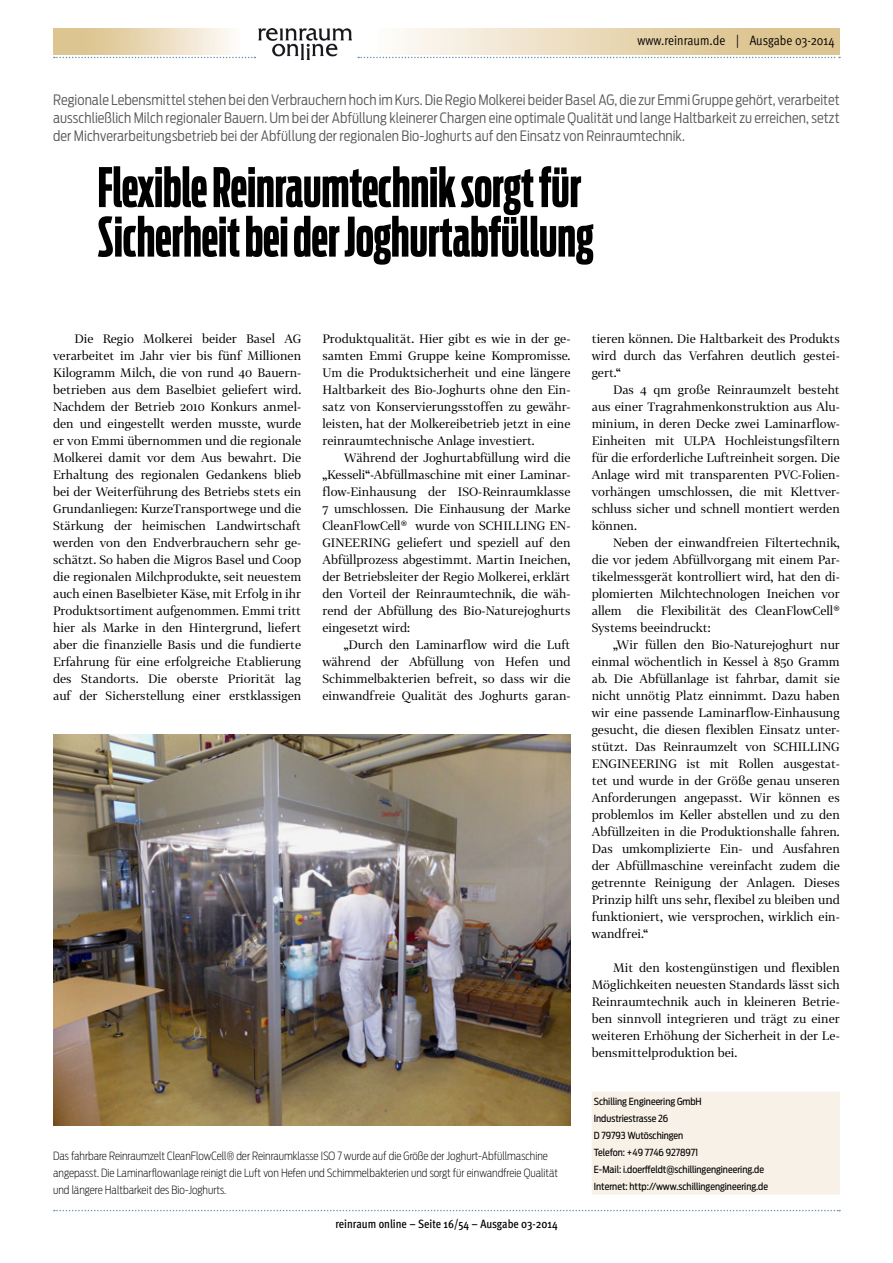
<style>
.page{position:relative;width:893px;height:1263px;background:#fff}
.page>*{position:absolute;margin:0;border:0;box-sizing:border-box;transform-origin:0 0}
.t1{font:700 54px/49.5px "Antenna Comp";color:#000}
.t2{font:300 14.25px/18px "Antenna Cond";letter-spacing:.005em;color:#57585b;text-align:justify}
.t3{font:13.5px "Meta OT Cond Norm";color:#000}
.t4{font:12px/17px "Tabac G2";color:#000;text-align:justify}
.t5{font:500 condensed 12px "Meta OT";color:#000}
.t6{font:200 11.25px/17px "Antenna Cond";color:#000}
.t7{font:9.75px/17px "Antenna Cond";color:#000}
</style>
<div class="page">
<svg style="left:358px;top:57px;width:482px;height:1px"></svg>
<svg style="left:54px;top:57px;width:201px;height:1px"></svg>
<svg style="left:54px;top:1210px;width:786px;height:1px"></svg>
<img style="left:258px;top:29px;width:94px;height:31px">
<div style="left:592px;top:1091px;width:248px;height:18px;background:#f7f1e7"></div>
<div style="left:592px;top:1108px;width:248px;height:18px;background:#f7f1e7"></div>
<div style="left:592px;top:1125px;width:248px;height:18px;background:#f7f1e7"></div>
<div style="left:592px;top:1143px;width:248px;height:18px;background:#f7f1e7"></div>
<div style="left:592px;top:1160px;width:248px;height:18px;background:#f7f1e7"></div>
<div style="left:592px;top:1177px;width:248px;height:18px;background:#f7f1e7"></div>
<img style="left:53px;top:734px;width:517px;height:391px">
<p class="t3" style="left:637px;top:32px;width:199px">www.reinraum.de | Ausgabe 03-2014</p>
<p class="t2" style="left:53px;top:91px;width:788px">Regionale Lebensmittel stehen bei den Verbrauchern hoch im Kurs. Die Regio Molkerei beider Basel AG, die zur Emmi Gruppe gehört, verarbeitet ausschließlich Milch regionaler Bauern. Um bei der Abfüllung kleinerer Chargen eine optimale Qualität und lange Haltbarkeit zu erreichen, setzt der Michverarbeitungsbetrieb bei der Abfüllung der regionalen Bio-Joghurts auf den Einsatz von Reinraumtechnik.</p>
<h1 class="t1" style="left:97px;top:163px;width:497px">Flexible Reinraumtechnik sorgt für<br>Sicherheit bei der Joghurtabfüllung</h1>
<p class="t4" style="left:53px;top:330px;width:250px;text-indent:21px">Die Regio Molkerei beider Basel AG verarbeitet im Jahr vier bis fünf Millionen Kilogramm Milch, die von rund 40 Bauern&shy;betrieben aus dem Baselbiet geliefert wird.<br>Nachdem der Betrieb 2010 Konkurs anmel&shy;den und eingestellt werden musste, wurde er von Emmi übernommen und die regionale Molkerei damit vor dem Aus bewahrt. Die Erhaltung des regionalen Gedankens blieb bei der Weiterführung des Betriebs stets ein Grundanliegen: KurzeTransportwege und die Stärkung der heimischen Landwirtschaft werden von den Endverbrauchern sehr ge&shy;schätzt. So haben die Migros Basel und Coop die regionalen Milchprodukte, seit neuestem auch einen Baselbieter Käse, mit Erfolg in ihr Produktsortiment aufgenommen. Emmi tritt hier als Marke in den Hintergrund, liefert aber die finanzielle Basis und die fundierte Erfahrung für eine erfolgreiche Etablierung des Standorts. Die oberste Priorität lag auf der Sicherstellung einer erstklassigen</p>
<p class="t4" style="left:322px;top:330px;width:250px">Produktqualität. Hier gibt es wie in der ge&shy;samten Emmi Gruppe keine Kompromisse.<br>Um die Produktsicherheit und eine längere Haltbarkeit des Bio-Joghurts ohne den Ein&shy;satz von Konservierungsstoffen zu gewähr&shy;leisten, hat der Molkereibetrieb jetzt in eine reinraumtechnische Anlage investiert.</p>
<p class="t4" style="left:322px;top:449px;width:250px;text-indent:21px">Während der Joghurtabfüllung wird die „Kesseli“-Abfüllmaschine mit einer Laminar&shy;flow-Einhausung der ISO-Reinraumklasse 7 umschlossen. Die Einhausung der Marke CleanFlowCell® wurde von SCHILLING EN-GINEERING geliefert und speziell auf den Abfüllprozess abgestimmt. Martin Ineichen, der Betriebsleiter der Regio Molkerei, erklärt den Vorteil der Reinraumtechnik, die wäh&shy;rend der Abfüllung des Bio-Naturejoghurts eingesetzt wird:</p>
<p class="t4" style="left:322px;top:636px;width:250px;text-indent:21px">„Durch den Laminarflow wird die Luft während der Abfüllung von Hefen und Schimmelbakterien befreit, so dass wir die einwandfreie Qualität des Joghurts garan-</p>
<p class="t6" style="left:53px;top:1147px;width:507px">Das fahrbare Reinraumzelt CleanFlowCell® der Reinraumklasse ISO 7 wurde auf die Größe der Joghurt-Abfüllmaschine angepasst. Die Laminarflowanlage reinigt die Luft von Hefen und Schimmelbakterien und sorgt für einwandfreie Qualität und längere Haltbarkeit des Bio-Joghurts.</p>
<p class="t5" style="left:335px;top:1216px;width:224px">reinraum online – Seite 16/54 – Ausgabe 03-2014</p>
<p class="t4" style="left:592px;top:330px;width:250px">tieren können. Die Haltbarkeit des Produkts wird durch das Verfahren deutlich gestei&shy;gert.“</p>
<p class="t4" style="left:592px;top:381px;width:250px;text-indent:21px">Das 4 qm große Reinraumzelt besteht aus einer Tragrahmenkonstruktion aus Alu&shy;minium, in deren Decke zwei Laminarflow-Einheiten mit ULPA Hochleistungsfiltern für die erforderliche Luftreinheit sorgen. Die Anlage wird mit transparenten PVC-Folien&shy;vorhängen umschlossen, die mit Klettver&shy;schluss sicher und schnell montiert werden können.</p>
<p class="t4" style="left:592px;top:534px;width:250px;text-indent:21px">Neben der einwandfreien Filtertechnik, die vor jedem Abfüllvorgang mit einem Par&shy;tikelmessgerät kontrolliert wird, hat den di&shy;plomierten Milchtechnologen Ineichen vor allem</p>
<p class="t4" style="left:592px;top:602px;width:250px;text-indent:45px">die Flexibilität des CleanFlowCell®<br>Systems beeindruckt:</p>
<p class="t4" style="left:592px;top:636px;width:250px;text-indent:21px">„Wir füllen den Bio-Naturejoghurt nur einmal wöchentlich in Kessel à 850 Gramm ab. Die Abfüllanlage ist fahrbar, damit sie nicht unnötig Platz einnimmt. Dazu haben wir eine passende Laminarflow-Einhausung gesucht, die diesen flexiblen Einsatz unter&shy;stützt. Das Reinraumzelt von SCHILLING ENGINEERING ist mit Rollen ausgestat&shy;tet und wurde in der Größe genau unseren Anforderungen angepasst. Wir können es problemlos im Keller abstellen und zu den Abfüllzeiten in die Produktionshalle fahren.<br>Das umkomplizierte Ein- und Ausfahren der Abfüllmaschine vereinfacht zudem die getrennte Reinigung der Anlagen. Dieses Prinzip hilft uns sehr, flexibel zu bleiben und funktioniert, wie versprochen, wirklich ein&shy;wandfrei.“</p>
<p class="t4" style="left:592px;top:959px;width:250px;text-indent:21px">Mit den kostengünstigen und flexiblen Möglichkeiten neuesten Standards lässt sich Reinraumtechnik auch in kleineren Betrie&shy;ben sinnvoll integrieren und trägt zu einer weiteren Erhöhung der Sicherheit in der Le&shy;bensmittelproduktion bei.</p>
<p class="t7" style="left:594px;top:1093px;width:176px">Schilling Engineering GmbH<br>Industriestrasse 26<br>D 79793 Wutöschingen<br>Telefon: +49 7746 9278971<br>E-Mail: i.doerffeldt@schillingengineering.de Internet: http://www.schillingengineering.de</p>
</div>
